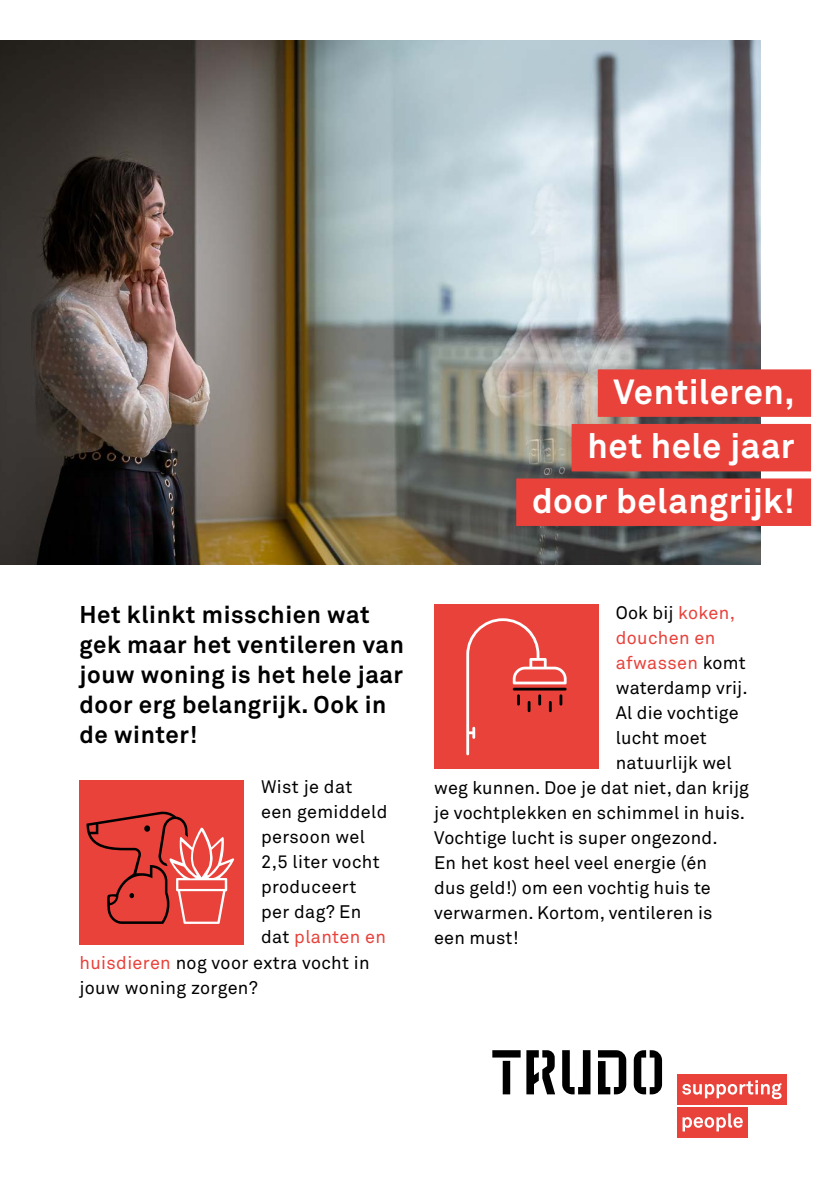
<style>
.page{position:relative;width:840px;height:1191px;background:#fff}
.page>*{position:absolute;margin:0;border:0;box-sizing:border-box;transform-origin:0 0}
.t1{font:700 34.6px/54.6px "Akkurat Pro";letter-spacing:.015em;color:#fff;text-align:right}
.t2{font:700 24px/30px "Akkurat Pro";letter-spacing:.025em;color:#000}
.t3{font:18px "Akkurat Pro";letter-spacing:.01em;color:#000}
.t4{font:18px "Akkurat Pro";letter-spacing:.02em;color:#e8423b}
.s1{color:#000}
.s2{color:#e8423b}
</style>
<div class="page">
<img style="left:0;top:40px;width:760px;height:524px">
<div style="left:597px;top:369px;width:213px;height:48px;background:#e8423b"></div>
<div style="left:571px;top:424px;width:239px;height:47px;background:#e8423b"></div>
<div style="left:516px;top:478px;width:294px;height:48px;background:#e8423b"></div>
<div style="left:79px;top:780px;width:165px;height:164px;background:#e8423b"></div>
<svg style="left:86px;top:811px;width:148px;height:113px"></svg>
<div style="left:434px;top:604px;width:164px;height:165px;background:#e8423b"></div>
<svg style="left:466px;top:618px;width:100px;height:137px"></svg>
<div style="left:676px;top:1107px;width:71px;height:30px;background:#e8423b"></div>
<div style="left:676px;top:1074px;width:110px;height:30px;background:#e8423b"></div>
<svg style="left:682px;top:1080px;width:99px;height:19px"></svg>
<svg style="left:682px;top:1113px;width:60px;height:18px"></svg>
<svg style="left:492px;top:1050px;width:169px;height:44px"></svg>
<h1 class="t1" style="left:531px;top:364px;width:264px">Ventileren,<br>het hele jaar door belangrijk!</h1>
<h2 class="t2" style="left:79px;top:599px;width:326px">Het klinkt misschien wat gek maar het ventileren van jouw woning is het hele jaar door erg belangrijk. Ook in de winter!</h2>
<p class="t3" style="left:261px;top:776px;width:93px">Wist je dat</p>
<p class="t3" style="left:261px;top:801px;width:128px">een gemiddeld</p>
<p class="t3" style="left:261px;top:826px;width:105px">persoon wel</p>
<p class="t3" style="left:261px;top:851px;width:120px">2,5 liter vocht</p>
<p class="t3" style="left:261px;top:876px;width:97px">produceert</p>
<p class="t3" style="left:261px;top:901px;width:102px">per dag? En</p>
<p class="t4" style="left:261px;top:926px;width:126px"><span class="s1">dat</span> planten en</p>
<p class="t3" style="left:79px;top:951px;width:292px"><span class="s2">huisdieren</span> nog voor extra vocht in</p>
<p class="t3" style="left:79px;top:976px;width:180px">jouw woning zorgen?</p>
<p class="t3" style="left:615px;top:602px;width:121px">Ook bij <span class="s2">koken,</span></p>
<p class="t4" style="left:615px;top:627px;width:101px">douchen en</p>
<p class="t4" style="left:615px;top:652px;width:131px">afwassen <span class="s1">komt</span></p>
<p class="t3" style="left:615px;top:677px;width:133px">waterdamp vrij.</p>
<p class="t3" style="left:615px;top:702px;width:124px">Al die vochtige</p>
<p class="t3" style="left:615px;top:727px;width:92px">lucht moet</p>
<p class="t3" style="left:615px;top:752px;width:117px">natuurlijk wel</p>
<p class="t3" style="left:434px;top:777px;width:316px">weg kunnen. Doe je dat niet, dan krijg</p>
<p class="t3" style="left:434px;top:802px;width:312px">je vochtplekken en schimmel in huis.</p>
<p class="t3" style="left:434px;top:827px;width:285px">Vochtige lucht is super ongezond.</p>
<p class="t3" style="left:434px;top:852px;width:274px">En het kost heel veel energie (én</p>
<p class="t3" style="left:434px;top:877px;width:278px">dus geld!) om een vochtig huis te</p>
<p class="t3" style="left:434px;top:902px;width:280px">verwarmen. Kortom, ventileren is</p>
<p class="t3" style="left:434px;top:927px;width:86px">een must!</p>
</div>
